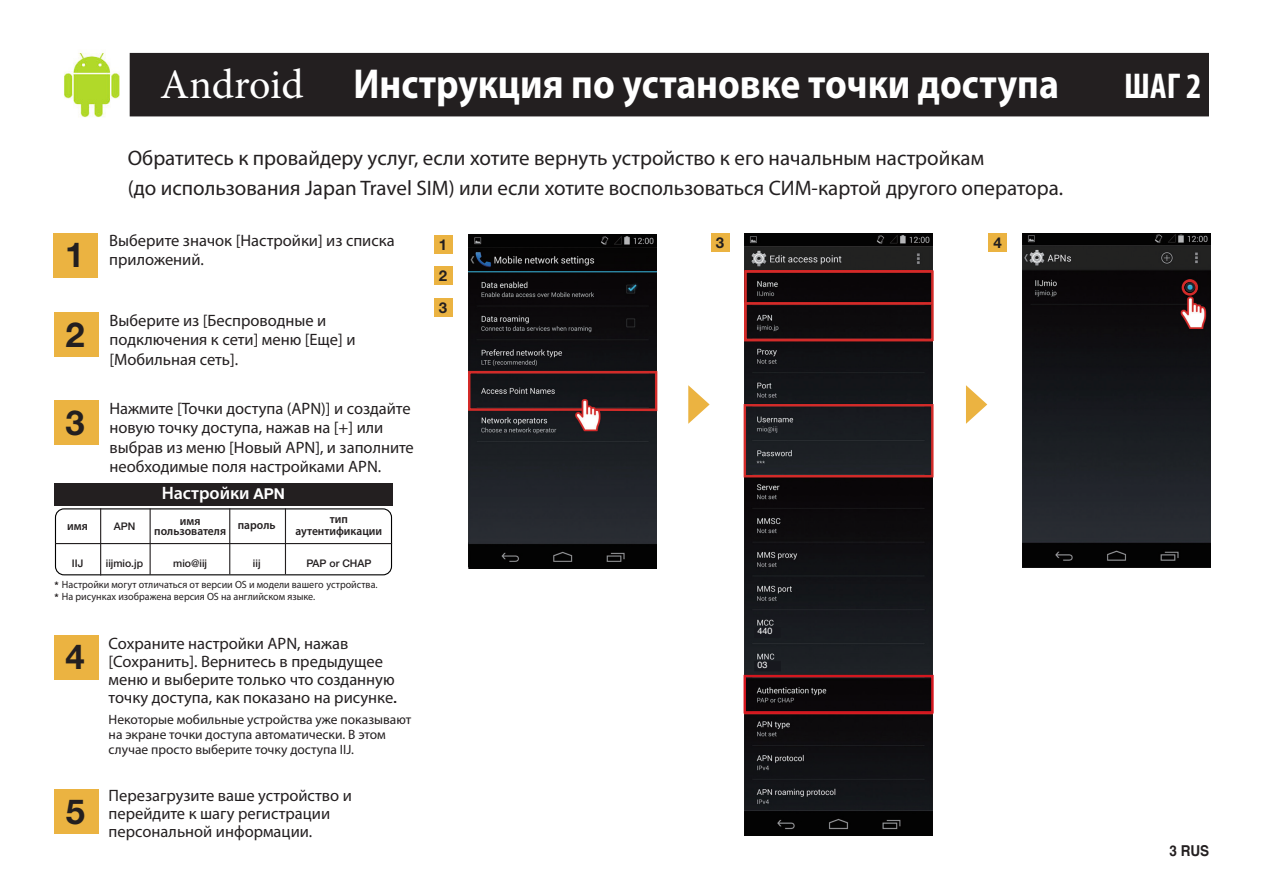
<style>
.page{position:relative;width:1263px;height:893px;background:#fff}
.page>*{position:absolute;margin:0;border:0;box-sizing:border-box;transform-origin:0 0}
.t1{font:700 42px "Myriad Pro";color:#fff;scale:.9 1}
.t2{font:700 condensed 36px "Myriad Pro";color:#fff}
.t3{font:700 34.5px "Helvetica Neue LT Std";color:#231f20}
.t4{font:21px "Myriad Pro";color:#231f20}
.t5{font:600 18px "Myriad Pro";color:#fff}
.t6{font:16.5px/19.5px "Myriad Pro";color:#231f20}
.t7{font:700 15px "Helvetica Neue LT Std";color:#231f20}
.t8{font:700 15px "Helvetica";color:#231f20;scale:.9 1}
.t9{font:13.5px/15px "Myriad Pro";color:#231f20}
.t10{font:600 12px/10.5px "Myriad Pro";color:#231f20;text-align:center;scale:.96 1}
.t11{font:10.5px "Myriad Pro";color:#231f20;scale:.96 1}
.t12{font:500 10.5px "Helvetica Neue LT Std";color:#231f20}
.t13{font:9px "Helvetica";color:#fff}
.s1{font-family:"Minion Pro";font-weight:400}
.s2{font-family:"Helvetica Neue LT Std";font-weight:700;font-size:15px}
.s3{font-family:"Helvetica Neue LT Std";font-weight:700}
.s4{font-family:"Helvetica Neue LT Std";font-weight:500;font-size:15px}
</style>
<div class="page">
<img style="left:64px;top:52px;width:56px;height:66px">
<img style="left:469px;top:235px;width:188px;height:334px">
<img style="left:1022px;top:233px;width:188px;height:334px">
<div style="left:434px;top:235px;width:18px;height:18px;background:#ebb341"></div>
<div style="left:434px;top:267px;width:18px;height:18px;background:#ebb341"></div>
<div style="left:434px;top:298px;width:18px;height:19px;background:#ebb341"></div>
<div style="left:988px;top:234px;width:19px;height:18px;background:#ebb341"></div>
<div style="left:130px;top:54px;width:1078px;height:62px;background:#231f20"></div>
<div style="left:130px;top:53px;width:1079px;height:63px;border:2px solid #231f20"></div>
<svg style="left:688px;top:385px;width:22px;height:39px"></svg>
<svg style="left:966px;top:385px;width:21px;height:39px"></svg>
<div style="left:54px;top:233px;width:44px;height:44px;background:#ebb341"></div>
<div style="left:54px;top:312px;width:44px;height:44px;background:#ebb341"></div>
<div style="left:54px;top:635px;width:44px;height:44px;background:#ebb341"></div>
<div style="left:54px;top:789px;width:44px;height:44px;background:#ebb341"></div>
<div style="left:54px;top:400px;width:44px;height:44px;background:#ebb341"></div>
<svg style="left:468px;top:370px;width:190px;height:42px;background:#361e22"></svg>
<div style="left:1182px;top:280px;width:16px;height:16px;border:2px solid #d32b29;border-radius:50%"></div>
<img style="left:744px;top:233px;width:188px;height:578px">
<img style="left:744px;top:811px;width:188px;height:25px">
<div style="left:711px;top:234px;width:18px;height:18px;background:#ebb341"></div>
<svg style="left:744px;top:269px;width:190px;height:73px;background:#230f11"></svg>
<hr style="left:745px;top:302px;width:186px;height:3px;background:#d32b29">
<div style="left:744px;top:404px;width:189px;height:73px;border:2px solid #d32b29"></div>
<div style="left:743px;top:675px;width:191px;height:38px;border:2px solid #d5171f"></div>
<div style="left:754px;top:627px;width:27px;height:11px;background:#17181e"></div>
<div style="left:754px;top:661px;width:27px;height:10px;background:#17181e"></div>
<div style="left:54px;top:483px;width:338px;height:22px;background:#231f20"></div>
<div style="left:55px;top:508px;width:337px;height:67px;border:1px solid #000;border-radius:9px"></div>
<hr style="left:55px;top:543px;width:337px;height:1px;background:#231f20">
<hr style="left:100px;top:508px;width:1px;height:67px;background:#231f20">
<hr style="left:150px;top:508px;width:1px;height:67px;background:#231f20">
<hr style="left:229px;top:508px;width:1px;height:66px;background:#231f20">
<hr style="left:285px;top:508px;width:1px;height:66px;background:#231f20">
<p class="t1" style="left:160px;top:56px;width:1000px"><span class="s1">Android</span> Инструкция по установке точки доступа</p>
<p class="t4" style="left:128px;top:145px;width:858px">Обратитесь к провайдеру услуг, если хотите вернуть устройство к его начальным настройкам</p>
<p class="t4" style="left:128px;top:175px;width:937px">(до использования Japan Travel SIM) или если хотите воспользоваться СИМ-картой другого оператора.</p>
<p class="t6" style="left:109px;top:230px;width:287px">Выберите значок [Настройки] из списка</p>
<p class="t7" style="left:716px;top:234px;width:10px">3</p>
<p class="t7" style="left:993px;top:234px;width:10px">4</p>
<p class="t7" style="left:439px;top:235px;width:10px">1</p>
<p class="t7" style="left:439px;top:267px;width:10px">2</p>
<p class="t7" style="left:439px;top:298px;width:10px">3</p>
<p class="t3" style="left:65px;top:234px;width:21px">1</p>
<p class="t6" style="left:109px;top:249px;width:96px">приложений.</p>
<p class="t6" style="left:110px;top:310px;width:247px">Выберите из [Беспроводные и подключения к сети] меню [Еще] и [Мобильная сеть].</p>
<p class="t3" style="left:65px;top:313px;width:21px">2</p>
<p class="t3" style="left:65px;top:401px;width:21px">3</p>
<p class="t10" style="left:67px;top:520px;width:23px">имя</p>
<p class="t12" style="left:72px;top:557px;width:13px">IIJ</p>
<p class="t6" style="left:110px;top:398px;width:306px">Нажмите [Точки доступа (APN)] и создайте новую точку доступа, нажав на [+] или выбрав из меню [Новый APN], и заполните необходимые поля настройками APN.</p>
<p class="t12" style="left:114px;top:520px;width:23px">APN</p>
<p class="t12" style="left:106px;top:557px;width:39px">iijmio.jp</p>
<p class="t5" style="left:162px;top:481px;width:125px">Настройки <span class="s2">APN</span></p>
<p class="t10" style="left:154px;top:515px;width:76px">имя пользователя</p>
<p class="t12" style="left:173px;top:557px;width:35px">mio@iij</p>
<p class="t10" style="left:238px;top:520px;width:41px">пароль</p>
<p class="t12" style="left:253px;top:557px;width:9px">iij</p>
<p class="t10" style="left:330px;top:513px;width:20px">тип</p>
<p class="t10" style="left:296px;top:525px;width:92px">аутентификации</p>
<p class="t12" style="left:306px;top:557px;width:67px">PAP or CHAP</p>
<p class="t11" style="left:54px;top:578px;width:338px"><span class="s3">*</span> Настройки могут отличаться от версии OS и модели вашего устройства.</p>
<p class="t11" style="left:54px;top:590px;width:273px"><span class="s3">*</span> На рисунках изображена версия OS на английском языке.</p>
<p class="t3" style="left:65px;top:636px;width:21px">4</p>
<p class="t3" style="left:66px;top:790px;width:21px">5</p>
<p class="t6" style="left:109px;top:634px;width:290px;line-height:18px">Сохраните настройки APN, нажав [Сохранить]. Вернитесь в предыдущее меню и выберите только что созданную точку доступа, как показано на рисунке<span class="s4">.</span></p>
<p class="t9" style="left:109px;top:711px;width:304px">Некоторые мобильные устройства уже показывают на экране точки доступа автоматически. В этом случае просто выберите точку доступа IIJ.</p>
<p class="t6" style="left:109px;top:785px;width:245px">Перезагрузите ваше устройство и</p>
<p class="t6" style="left:109px;top:804px;width:223px;line-height:18px">перейдите к шагу регистрации персональной информации.</p>
<p class="t13" style="left:757px;top:624px;width:17px">440</p>
<p class="t13" style="left:757px;top:657px;width:12px">03</p>
<p class="t2" style="left:1124px;top:63px;width:79px">ШАГ 2</p>
<p class="t8" style="left:1169px;top:841px;width:46px">3 RUS</p>
</div>
